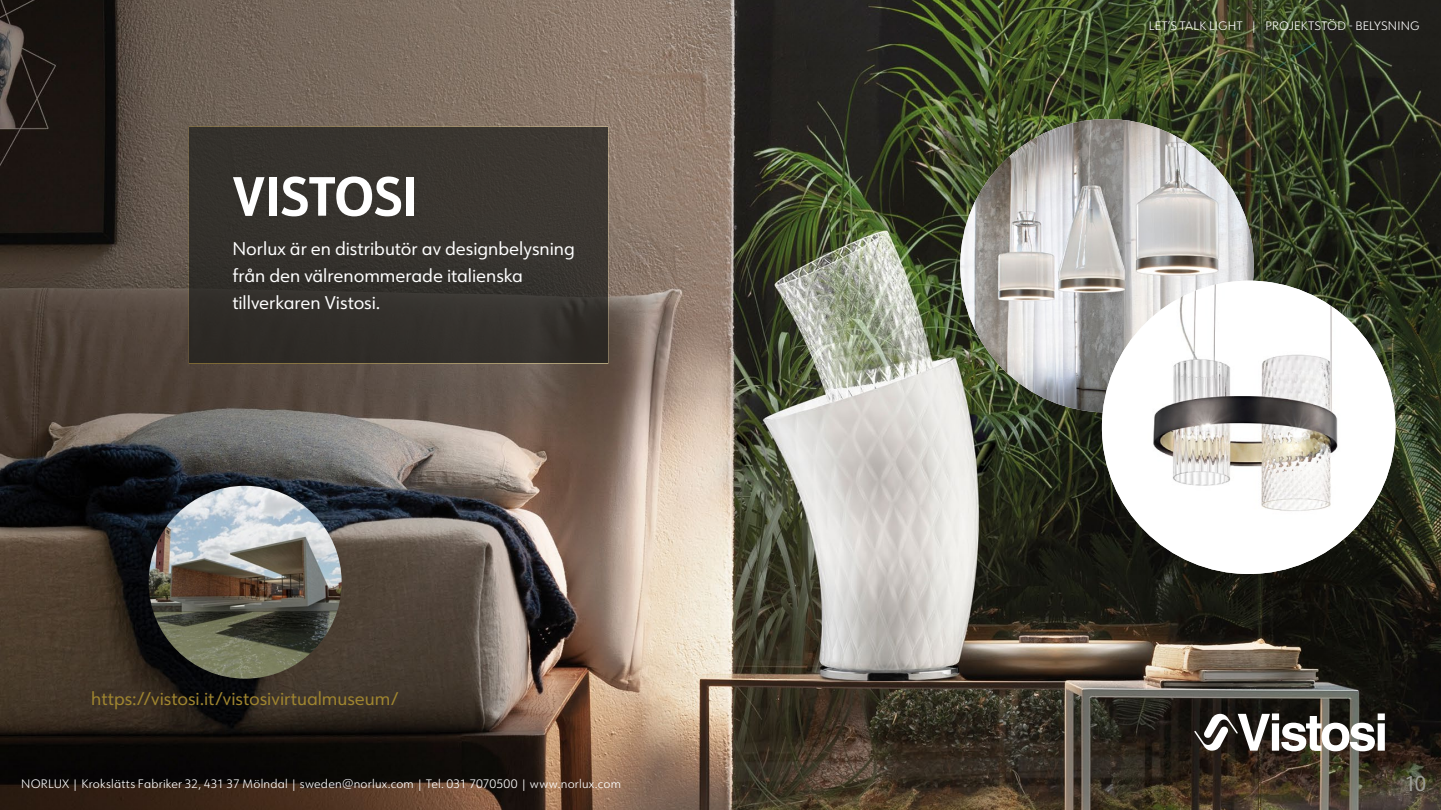
<style>
.page{position:relative;width:1441px;height:810px;background:#fff}
.page>*{position:absolute;margin:0;border:0;box-sizing:border-box;transform-origin:0 0}
.t1{font:700 54px "URW Form Semi Cond";letter-spacing:-.01em;color:#fff}
.t2{font:21px "URW Form Semi Cond";color:#9d9d98}
.t3{font:18px/27px "URW Form";letter-spacing:-.005em;color:#fff}
.t4{font:18px "URW Form";letter-spacing:-.005em;color:#9f852f}
.t5{font:300 12px "URW Form";letter-spacing:.015em;color:#fff}
</style>
<div class="page">
<img style="left:0;top:0;width:1440px;height:810px">
<img style="left:149px;top:486px;width:192px;height:193px;border-radius:96px">
<img style="left:960px;top:119px;width:293px;height:293px;border-radius:147px">
<svg style="left:1194px;top:713px;width:190px;height:38px"></svg>
<img style="left:1101px;top:281px;width:294px;height:293px;border-radius:147px">
<div style="left:189px;top:126px;width:419px;height:238px;background:#35322d"></div>
<h1 class="t1" style="left:232px;top:159px;width:187px">VISTOSI</h1>
<h3 class="t3" style="left:232px;top:235px;width:344px">Norlux är en distributör av designbelysning från den välrenommerade italienska tillverkaren Vistosi.</h3>
<h3 class="t4" style="left:91px;top:687px;width:309px">https://vistosi.it/vistosivirtualmuseum/</h3>
<p class="t5" style="left:1148px;top:18px;width:272px">LET’S TALK LIGHT | PROJEKTSTÖD - BELYSNING</p>
<p class="t5" style="left:21px;top:775px;width:601px">NORLUX | Krokslätts Fabriker 32, 431 37 Mölndal | sweden@norlux.com | Tel. 031 7070500 | www.norlux.com</p>
<h2 class="t2" style="left:1404px;top:769px;width:23px">10</h2>
</div>
